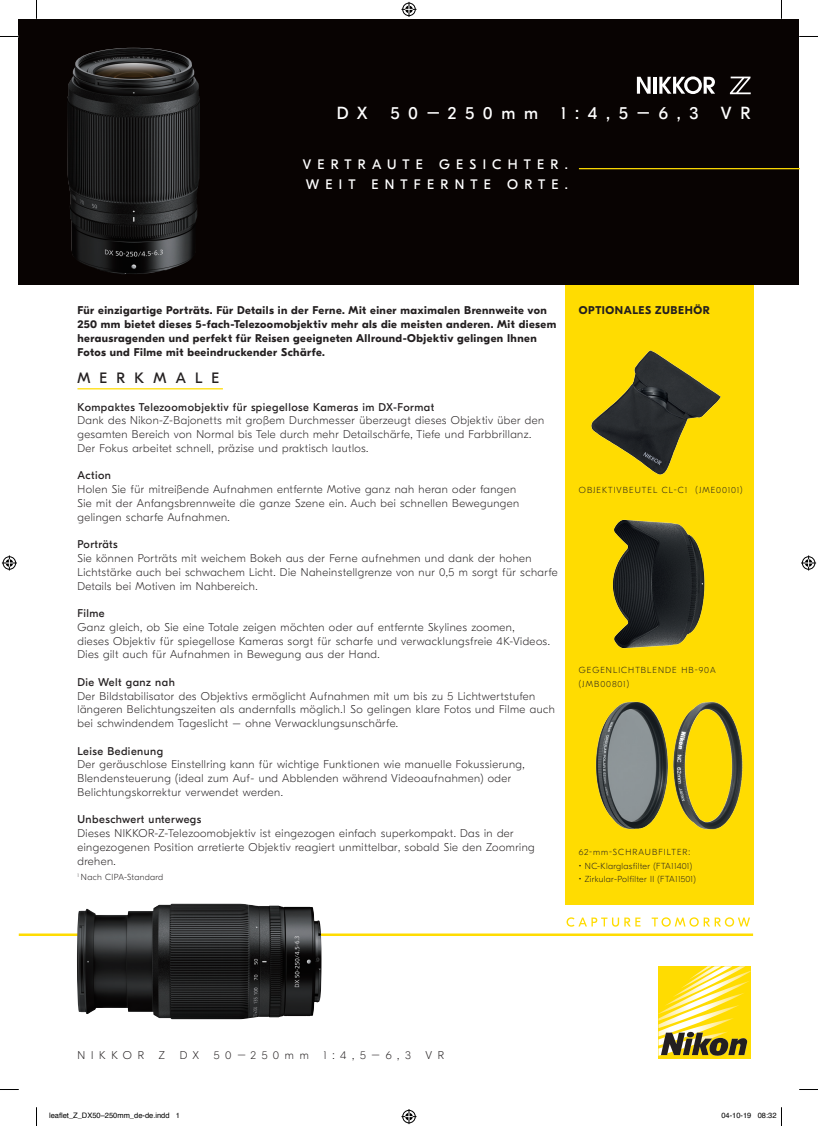
<style>
.page{position:relative;width:818px;height:1126px;background:#fff}
.page>*{position:absolute;margin:0;border:0;box-sizing:border-box;transform-origin:0 0}
.t1{font:17.5px "GT Eesti Pro Display";letter-spacing:.49em;color:#fff}
.t2{font:15px "GT Eesti Pro Display";letter-spacing:.61em;color:#231f20}
.t3{font:13.75px/20px "GT Eesti Pro Display";letter-spacing:.45em;color:#fff}
.t4{font:100 11.25px/13.8px "GT Eesti Pro Display";letter-spacing:.04em;color:#231f20}
.t5{font:700 11.25px/13.8px "GT Eesti Pro Display";letter-spacing:.04em;color:#231f20}
.t6{font:11.25px "GT Eesti Pro Display";letter-spacing:.04em;color:#231f20}
.t7{font:100 8.75px/13.8px "GT Eesti Pro Display";letter-spacing:.12em;color:#231f20}
.t8{font:100 8.75px "GT Eesti Pro Display";letter-spacing:.04em;color:#231f20}
.t9{font:7.5px "Helvetica";color:#000}
</style>
<div class="page">
<div style="left:564px;top:284px;width:188px;height:621px;background:#ffdc01"></div>
<div style="left:19px;top:19px;width:779px;height:265px;background:#080302"></div>
<div style="left:658px;top:966px;width:92px;height:92px;background:linear-gradient(to right,#ffdc01,#ffdc01)"></div>
<svg style="left:658px;top:966px;width:92px;height:89px;background:#dfc945"></svg>
<hr style="left:578px;top:168px;width:220px;height:1px;background:#ffdc01">
<svg style="left:566px;top:917px;width:52px;height:9px"></svg>
<svg style="left:624px;top:917px;width:16px;height:9px"></svg>
<svg style="left:651px;top:917px;width:98px;height:9px"></svg>
<hr style="left:19px;top:933px;width:733px;height:2px;background:#ffdc01">
<svg style="left:729px;top:77px;width:21px;height:17px"></svg>
<svg style="left:636px;top:77px;width:14px;height:17px"></svg>
<hr style="left:653px;top:77px;width:3px;height:17px;background:#fff">
<svg style="left:659px;top:76px;width:55px;height:18px"></svg>
<img style="left:591px;top:350px;width:130px;height:125px">
<img style="left:67px;top:48px;width:133px;height:226px">
<img style="left:77px;top:903px;width:244px;height:116px">
<img style="left:564px;top:504px;width:141px;height:159px">
<img style="left:564px;top:692px;width:58px;height:146px">
<img style="left:622px;top:692px;width:132px;height:146px">
<hr style="left:77px;top:388px;width:146px;height:1px;background:#ffdc01">
<svg style="left:0;top:36px;width:19px;height:1px"></svg>
<svg style="left:798px;top:36px;width:19px;height:1px"></svg>
<svg style="left:0;top:1089px;width:19px;height:1px"></svg>
<svg style="left:799px;top:1089px;width:18px;height:1px"></svg>
<svg style="left:36px;top:0;width:1px;height:19px"></svg>
<svg style="left:36px;top:1107px;width:1px;height:18px"></svg>
<svg style="left:401px;top:2px;width:15px;height:15px"></svg>
<svg style="left:401px;top:1109px;width:15px;height:14px"></svg>
<svg style="left:2px;top:555px;width:15px;height:15px"></svg>
<svg style="left:801px;top:555px;width:14px;height:15px"></svg>
<h1 class="t1" style="left:337px;top:103px;width:32px">D X</h1>
<h1 class="t1" style="left:390px;top:103px;width:149px">50–250mm</h1>
<h1 class="t1" style="left:560px;top:103px;width:139px">1:4,5–6,3</h1>
<h1 class="t1" style="left:720px;top:103px;width:31px">V R</h1>
<p class="t3" style="left:302px;top:155px;width:266px">VERTRAUTE GESICHTER.<br>WEIT ENTFERNTE ORTE.</p>
<p class="t5" style="left:77px;top:304px;width:480px">Für einzigartige Porträts. Für Details in der Ferne. Mit einer maximalen Brennweite von 250 mm bietet dieses 5-fach-Telezoomobjektiv mehr als die meisten anderen. Mit diesem herausragenden und perfekt für Reisen geeigneten Allround-Objektiv gelingen Ihnen Fotos und Filme mit beeindruckender Schärfe.</p>
<h2 class="t2" style="left:77px;top:370px;width:143px">MERKMALE</h2>
<p class="t6" style="left:77px;top:400px;width:358px">Kompaktes Telezoomobjektiv für spiegellose Kameras im DX-Format</p>
<p class="t4" style="left:77px;top:414px;width:468px">Dank des Nikon-Z-Bajonetts mit großem Durchmesser überzeugt dieses Objektiv über den gesamten Bereich von Normal bis Tele durch mehr Detailschärfe, Tiefe und Farbbrillanz.<br>Der Fokus arbeitet schnell, präzise und praktisch lautlos.</p>
<p class="t6" style="left:77px;top:469px;width:35px">Action</p>
<p class="t4" style="left:77px;top:482px;width:443px">Holen Sie für mitreißende Aufnahmen entfernte Motive ganz nah heran oder fangen<br>Sie mit der Anfangsbrennweite die ganze Szene ein. Auch bei schnellen Bewegungen gelingen scharfe Aufnahmen.</p>
<p class="t6" style="left:77px;top:538px;width:42px">Porträts</p>
<p class="t4" style="left:77px;top:551px;width:481px">Sie können Porträts mit weichem Bokeh aus der Ferne aufnehmen und dank der hohen<br>Lichtstärke auch bei schwachem Licht. Die Naheinstellgrenze von nur 0,5 m sorgt für scharfe<br>Details bei Motiven im Nahbereich.</p>
<p class="t6" style="left:77px;top:607px;width:29px">Filme</p>
<p class="t4" style="left:77px;top:620px;width:473px">Ganz gleich, ob Sie eine Totale zeigen möchten oder auf entfernte Skylines zoomen,<br>dieses Objektiv für spiegellose Kameras sorgt für scharfe und verwacklungsfreie 4K-Videos.<br>Dies gilt auch für Aufnahmen in Bewegung aus der Hand.</p>
<p class="t6" style="left:77px;top:675px;width:99px">Die Welt ganz nah</p>
<p class="t4" style="left:77px;top:689px;width:478px">Der Bildstabilisator des Objektivs ermöglicht Aufnahmen mit um bis zu 5 Lichtwertstufen längeren Belichtungszeiten als andernfalls möglich.1 So gelingen klare Fotos und Filme auch bei schwindendem Tageslicht – ohne Verwacklungsunschärfe.</p>
<p class="t6" style="left:77px;top:744px;width:87px">Leise Bedienung</p>
<p class="t4" style="left:77px;top:757px;width:448px">Der geräuschlose Einstellring kann für wichtige Funktionen wie manuelle Fokussierung,<br>Blendensteuerung (ideal zum Auf- und Abblenden während Videoaufnahmen) oder<br>Belichtungskorrektur verwendet werden.</p>
<p class="t6" style="left:77px;top:813px;width:125px">Unbeschwert unterwegs</p>
<p class="t4" style="left:77px;top:826px;width:458px">Dieses NIKKOR-Z-Telezoomobjektiv ist eingezogen einfach superkompakt. Das in der eingezogenen Position arretierte Objektiv reagiert unmittelbar, sobald Sie den Zoomring drehen.</p>
<p class="t8" style="left:77px;top:871px;width:87px"><sup>1</sup> Nach CIPA-Standard</p>
<p class="t5" style="left:578px;top:304px;width:132px">OPTIONALES ZUBEHÖR</p>
<p class="t7" style="left:578px;top:483px;width:165px">OBJEKTIVBEUTEL CL-C1 (JME00101)</p>
<p class="t7" style="left:578px;top:663px;width:138px">GEGENLICHTBLENDE HB-90A (JMB00801)</p>
<p class="t7" style="left:578px;top:845px;width:113px">62-mm-SCHRAUBFILTER:</p>
<p class="t8" style="left:578px;top:860px;width:115px">• NC-Klarglasfilter (FTA11401)</p>
<p class="t8" style="left:578px;top:874px;width:118px">• Zirkular-Polfilter II (FTA11501)</p>
<p class="t4" style="left:78px;top:1048px;width:68px">NIKKOR</p>
<p class="t4" style="left:159px;top:1048px;width:8px">Z</p>
<p class="t4" style="left:180px;top:1048px;width:21px">D X</p>
<p class="t4" style="left:214px;top:1048px;width:96px">50–250mm</p>
<p class="t4" style="left:323px;top:1048px;width:89px">1:4,5–6,3</p>
<p class="t4" style="left:425px;top:1048px;width:20px">V R</p>
<p class="t9" style="left:49px;top:1109px;width:132px">leaflet_Z_DX50–250mm_de-de.indd 1</p>
<p class="t9" style="left:721px;top:1109px;width:57px">04-10-19 08:32</p>
</div>
